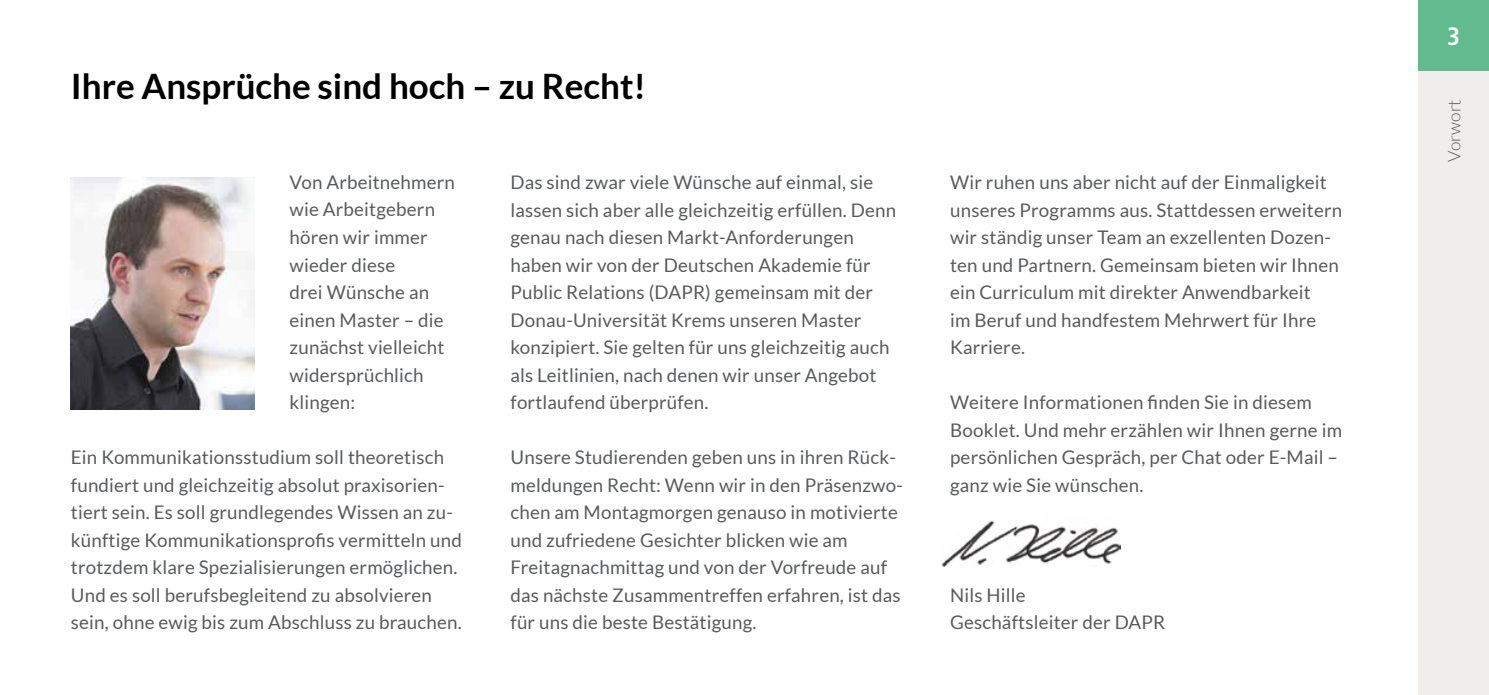
<style>
.page{position:relative;width:1489px;height:695px;background:#fff}
.page>*{position:absolute;margin:0;border:0;box-sizing:border-box;transform-origin:0 0}
.t1{font:700 35px "Lato";color:#000}
.t2{font:700 condensed 25px "Frutiger LT Std";color:#fff}
.t3{font:18.75px/27.5px "Lato";letter-spacing:.01em;color:#585b5d}
.t4{font:300 17.5px "Lato";color:#585b5d}
</style>
<div class="page">
<div style="left:1417px;top:0;width:71px;height:71px;background:#62ba8f"></div>
<div style="left:1417px;top:71px;width:71px;height:623px;background:#efeeed"></div>
<img style="left:941px;top:520px;width:179px;height:46px">
<img style="left:71px;top:177px;width:183px;height:232px">
<h1 class="t1" style="left:71px;top:66px;width:577px">Ihre Ansprüche sind hoch – zu Recht!</h1>
<p class="t3" style="left:289px;top:168px;width:167px">Von Arbeitnehmern wie Arbeitgebern hören wir immer wieder diese<br>drei Wünsche an einen Master – die zunächst vielleicht widersprüchlich klingen:</p>
<p class="t3" style="left:71px;top:443px;width:392px">Ein Kommunikationsstudium soll theoretisch fundiert und gleichzeitig absolut praxisorien&shy;tiert sein. Es soll grundlegendes Wissen an zu&shy;künftige Kommunikationsprofis vermitteln und trotzdem klare Spezialisierungen ermöglichen.<br>Und es soll berufsbegleitend zu absolvieren sein, ohne ewig bis zum Abschluss zu brauchen.</p>
<p class="t3" style="left:510px;top:168px;width:387px">Das sind zwar viele Wünsche auf einmal, sie lassen sich aber alle gleichzeitig erfüllen. Denn genau nach diesen Markt-Anforderungen haben wir von der Deutschen Akademie für Public Relations (DAPR) gemeinsam mit der Donau-Universität Krems unseren Master konzipiert. Sie gelten für uns gleichzeitig auch als Leitlinien, nach denen wir unser Angebot fortlaufend überprüfen.</p>
<p class="t3" style="left:510px;top:443px;width:394px">Unsere Studierenden geben uns in ihren Rück&shy;meldungen Recht: Wenn wir in den Präsenzwo&shy;chen am Montagmorgen genauso in motivierte und zufriedene Gesichter blicken wie am Freitagnachmittag und von der Vorfreude auf das nächste Zusammentreffen erfahren, ist das für uns die beste Bestätigung.</p>
<p class="t3" style="left:950px;top:168px;width:393px">Wir ruhen uns aber nicht auf der Einmaligkeit unseres Programms aus. Stattdessen erweitern wir ständig unser Team an exzellenten Dozen&shy;ten und Partnern. Gemeinsam bieten wir Ihnen ein Curriculum mit direkter Anwendbarkeit<br>im Beruf und handfestem Mehrwert für Ihre Karriere.</p>
<p class="t3" style="left:950px;top:388px;width:393px">Weitere Informationen finden Sie in diesem Booklet. Und mehr erzählen wir Ihnen gerne im persönlichen Gespräch, per Chat oder E-Mail – ganz wie Sie wünschen.</p>
<p class="t3" style="left:950px;top:581px;width:217px">Nils Hille<br>Geschäftsleiter der DAPR</p>
<h2 class="t2" style="left:1446px;top:22px;width:15px">3</h2>
<p class="t4" style="left:1444px;top:162px;width:64px;rotate:-90deg">Vorwort</p>
</div>
